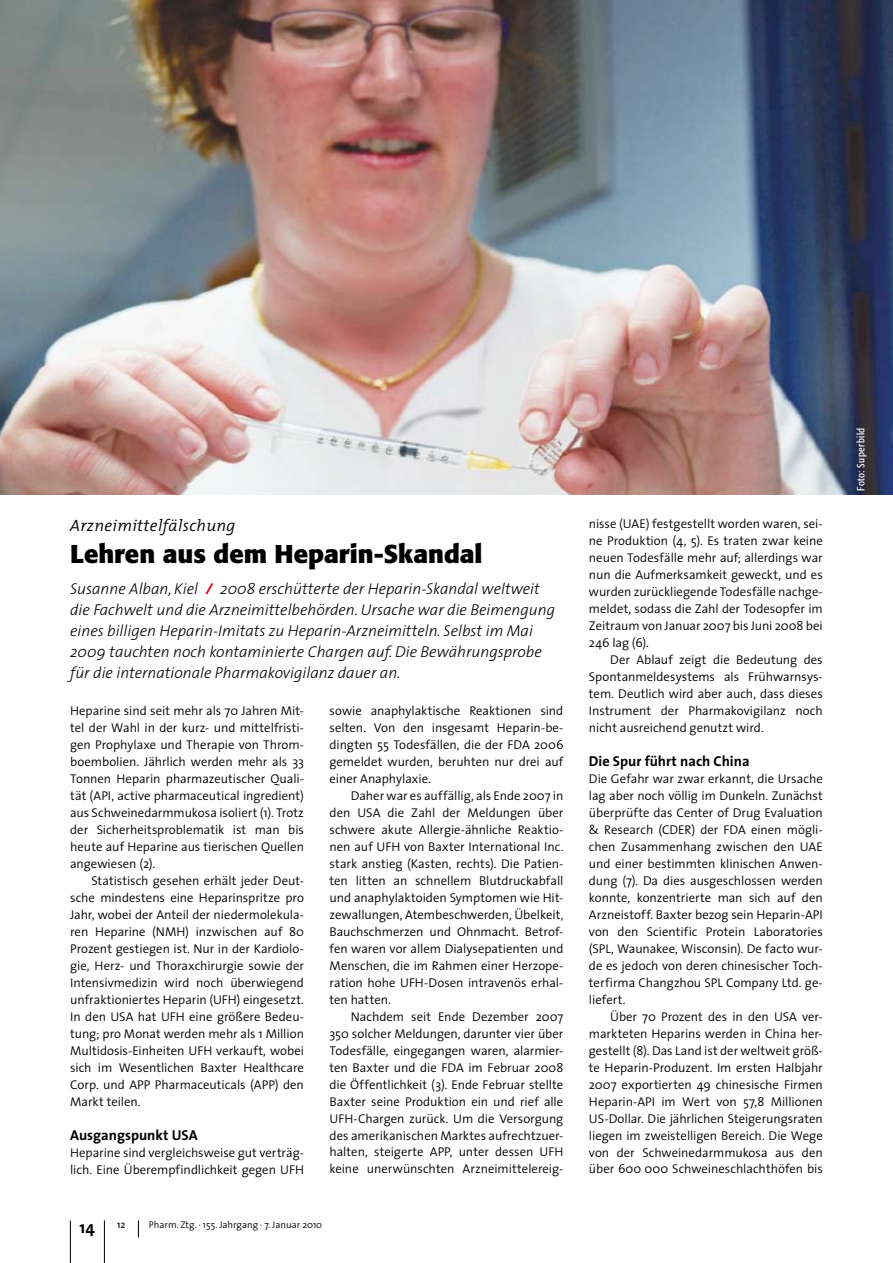
<style>
.page{position:relative;width:893px;height:1263px;background:#fff}
.page>*{position:absolute;margin:0;border:0;box-sizing:border-box;transform-origin:0 0}
.t1{font:700 25.5px "Formata";color:#000}
.t2{font:700 16.95px "The Sans";color:#000}
.t3{font:italic 300 16.5px "The Mix";letter-spacing:.02em;color:#000}
.t4{font:italic 300 15.75px/21px "The Sans";color:#000}
.t5{font:700 14.4px "The Sans";color:#000}
.t6{font:300 12.75px/17px "The Sans";letter-spacing:-.005em;color:#000;text-align:justify}
.t7{font:condensed 10.35px "Formata";letter-spacing:.045em;color:#fff}
.t8{font:10.2px "The Sans";color:#000}
.t9{font:300 9.75px "The Sans";color:#000}
.s1{font-weight:700;color:#e2001a}
</style>
<div class="page">
<hr style="left:70px;top:1220px;width:1px;height:43px;background:#000">
<hr style="left:104px;top:1220px;width:1px;height:43px;background:#000">
<svg style="left:138px;top:1220px;width:1px;height:17px"></svg>
<img style="left:0;top:0;width:893px;height:494px">
<p class="t3" style="left:70px;top:511px;width:167px">Arzneimittelfälschung</p>
<h1 class="t1" style="left:70px;top:538px;width:414px">Lehren aus dem Heparin-Skandal</h1>
<p class="t4" style="left:70px;top:578px;width:486px">Susanne Alban, Kiel <span class="s1">/</span> 2008 erschütterte der Heparin-Skandal weltweit die Fachwelt und die Arzneimittelbehörden. Ursache war die Beimengung eines billigen Heparin-Imitats zu Heparin-Arzneimitteln. Selbst im Mai 2009 tauchten noch kontaminierte Chargen auf. Die Bewährungsprobe für die internationale Pharmakovigilanz dauer an.</p>
<p class="t6" style="left:330px;top:702px;width:235px">sowie anaphylaktische Reaktionen sind selten. Von den insgesamt Heparin-be&shy;dingten 55 Todesfällen, die der FDA 2006 gemeldet wurden, beruhten nur drei auf einer Anaphylaxie.</p>
<p class="t6" style="left:330px;top:787px;width:235px;text-indent:21px">Daher war es auffällig, als Ende 2007 in den USA die Zahl der Meldungen über schwere akute Allergie-ähnliche Reaktio&shy;nen auf UFH von Baxter International Inc. stark anstieg (Kasten, rechts). Die Patien&shy;ten litten an schnellem Blutdruckabfall und anaphylaktoiden Symptomen wie Hit&shy;zewallungen, Atembeschwerden, Übelkeit, Bauchschmerzen und Ohnmacht. Betrof&shy;fen waren vor allem Dialysepatienten und Menschen, die im Rahmen einer Herzope&shy;ration hohe UFH-Dosen intravenös erhal&shy;ten hatten.</p>
<p class="t6" style="left:330px;top:1008px;width:235px;text-indent:21px">Nachdem seit Ende Dezember 2007<br>350 solcher Meldungen, darunter vier über Todesfälle, eingegangen waren, alarmier&shy;ten Baxter und die FDA im Februar 2008 die Öffentlichkeit (3). Ende Februar stellte Baxter seine Produktion ein und rief alle UFH-Chargen zurück. Um die Versorgung des amerikanischen Marktes aufrechtzuer&shy;halten, steigerte APP, unter dessen UFH keine unerwünschten Arzneimittelereig-</p>
<p class="t6" style="left:70px;top:702px;width:235px">Heparine sind seit mehr als 70 Jahren Mit&shy;tel der Wahl in der kurz- und mittelfristi&shy;gen Prophylaxe und Therapie von Throm&shy;boembolien. Jährlich werden mehr als 33<br>Tonnen Heparin pharmazeutischer Quali&shy;tät (API, active pharmaceutical ingredient) aus Schweinedarmmukosa isoliert (1). Trotz der Sicherheitsproblematik ist man bis heute auf Heparine aus tierischen Quellen angewiesen (2).</p>
<p class="t6" style="left:70px;top:872px;width:235px;text-indent:21px">Statistisch gesehen erhält jeder Deut&shy;sche mindestens eine Heparinspritze pro Jahr, wobei der Anteil der niedermolekula&shy;ren Heparine (NMH) inzwischen auf 80<br>Prozent gestiegen ist. Nur in der Kardiolo&shy;gie, Herz- und Thoraxchirurgie sowie der Intensivmedizin wird noch überwiegend unfraktioniertes Heparin (UFH) eingesetzt.<br>In den USA hat UFH eine größere Bedeu&shy;tung; pro Monat werden mehr als 1 Million Multidosis-Einheiten UFH verkauft, wobei sich im Wesentlichen Baxter Healthcare Corp. und APP Pharmaceuticals (APP) den Markt teilen.</p>
<p class="t5" style="left:70px;top:1125px;width:129px">Ausgangspunkt USA</p>
<p class="t6" style="left:70px;top:1144px;width:235px">Heparine sind vergleichsweise gut verträg&shy;lich. Eine Überempfindlichkeit gegen UFH</p>
<h2 class="t2" style="left:80px;top:1216px;width:17px">14</h2>
<p class="t8" style="left:117px;top:1218px;width:10px">12</p>
<p class="t9" style="left:149px;top:1218px;width:175px">Pharm. Ztg. · 155. Jahrgang · 7. Januar 2010</p>
<p class="t6" style="left:589px;top:515px;width:235px">nisse (UAE) festgestellt worden waren, sei&shy;ne Produktion (4, 5). Es traten zwar keine neuen Todesfälle mehr auf; allerdings war nun die Aufmerksamkeit geweckt, und es wurden zurückliegende Todesfälle nachge&shy;meldet, sodass die Zahl der Todesopfer im Zeitraum von Januar 2007 bis Juni 2008 bei 246 lag (6).</p>
<p class="t6" style="left:589px;top:651px;width:235px;text-indent:21px">Der Ablauf zeigt die Bedeutung des Spontanmeldesystems als Frühwarnsys&shy;tem. Deutlich wird aber auch, dass dieses Instrument der Pharmakovigilanz noch nicht ausreichend genutzt wird.</p>
<p class="t5" style="left:589px;top:752px;width:162px">Die Spur führt nach China</p>
<p class="t6" style="left:589px;top:770px;width:235px">Die Gefahr war zwar erkannt, die Ursache lag aber noch völlig im Dunkeln. Zunächst überprüfte das Center of Drug Evaluation &amp; Research (CDER) der FDA einen mögli&shy;chen Zusammenhang zwischen den UAE und einer bestimmten klinischen Anwen&shy;dung (7). Da dies ausgeschlossen werden konnte, konzentrierte man sich auf den Arzneistoff. Baxter bezog sein Heparin-API von den Scientific Protein Laboratories (SPL, Waunakee, Wisconsin). De facto wur&shy;de es jedoch von deren chinesischer Toch&shy;terfirma Changzhou SPL Company Ltd. ge&shy;liefert.</p>
<p class="t6" style="left:589px;top:1008px;width:235px;text-indent:21px">Über 70 Prozent des in den USA ver&shy;markteten Heparins werden in China her&shy;gestellt (8). Das Land ist der weltweit größ&shy;te Heparin-Produzent. Im ersten Halbjahr 2007 exportierten 49 chinesische Firmen Heparin-API im Wert von 57,8 Millionen US-Dollar. Die jährlichen Steigerungsraten liegen im zweistelligen Bereich. Die Wege von der Schweinedarmmukosa aus den über 600 000 Schweineschlachthöfen bis</p>
<p class="t7" style="left:855px;top:491px;width:65px;rotate:-90deg">Foto: Superbild</p>
</div>
